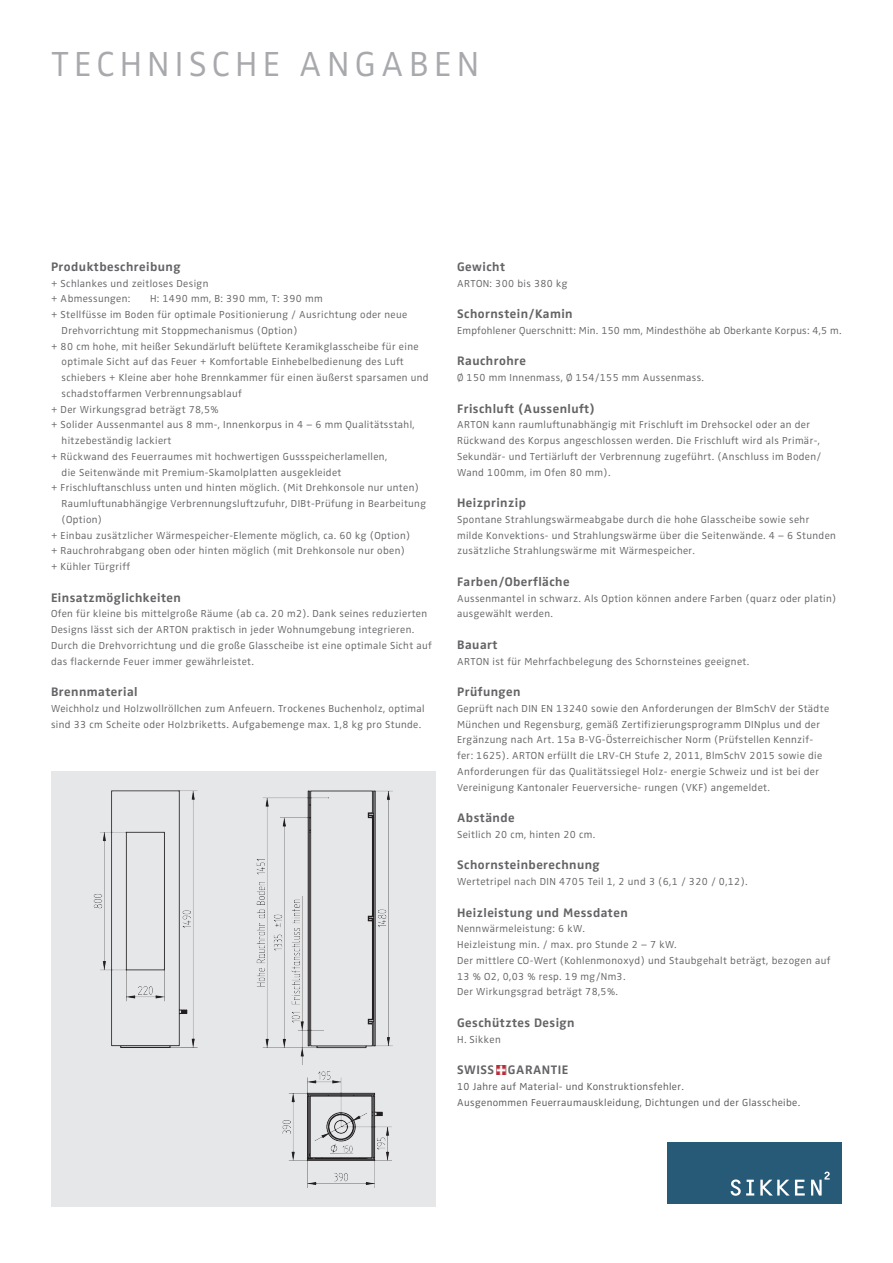
<style>
.page{position:relative;width:893px;height:1263px;background:#fff}
.page>*{position:absolute;margin:0;border:0;box-sizing:border-box;transform-origin:0 0}
.t1{font:300 36px "Zwo";letter-spacing:.145em;color:#a8a9ad}
.t2{font:700 12.75px "Zwo";letter-spacing:.035em;color:#636366}
.t3{font:300 10.5px/15.8px "Zwo";letter-spacing:.035em;color:#636366}
.t4{font:300 10.5px/15.8px "Zwo";letter-spacing:.035em;color:#57585a}
</style>
<div class="page">
<div style="left:51px;top:772px;width:385px;height:435px;background:#e6e7e9"></div>
<img style="left:93px;top:791px;width:105px;height:257px">
<div style="left:668px;top:1142px;width:174px;height:61px;background:#265a77"></div>
<svg style="left:731px;top:1179px;width:23px;height:17px"></svg>
<svg style="left:760px;top:1180px;width:45px;height:15px"></svg>
<svg style="left:811px;top:1171px;width:19px;height:24px"></svg>
<img style="left:256px;top:790px;width:137px;height:397px">
<svg style="left:496px;top:1065px;width:10px;height:9px"></svg>
<h1 class="t1" style="left:51px;top:43px;width:430px">TECHNISCHE ANGABEN</h1>
<p class="t2" style="left:51px;top:259px;width:131px">Produktbeschreibung</p>
<p class="t3" style="left:51px;top:275px;width:159px">+ Schlankes und zeitloses Design + Abmessungen:</p>
<p class="t3" style="left:150px;top:291px;width:174px">H: 1490 mm, B: 390 mm, T: 390 mm</p>
<p class="t3" style="left:51px;top:307px;width:358px">+ Stellfüsse im Boden für optimale Positionierung / Ausrichtung oder neue</p>
<p class="t3" style="left:62px;top:322px;width:237px">Drehvorrichtung mit Stoppmechanismus (Option)</p>
<p class="t3" style="left:51px;top:338px;width:369px">+ 80 cm hohe, mit heißer Sekundärluft belüftete Keramikglasscheibe für eine</p>
<p class="t3" style="left:62px;top:354px;width:344px">optimale Sicht auf das Feuer + Komfortable Einhebelbedienung des Luft</p>
<p class="t3" style="left:62px;top:370px;width:369px">schiebers + Kleine aber hohe Brennkammer für einen äußerst sparsamen und</p>
<p class="t3" style="left:62px;top:385px;width:182px">schadstoffarmen Verbrennungsablauf</p>
<p class="t3" style="left:51px;top:401px;width:169px">+ Der Wirkungsgrad beträgt 78,5%</p>
<p class="t3" style="left:51px;top:417px;width:365px">+ Solider Aussenmantel aus 8 mm-, Innenkorpus in 4 – 6 mm Qualitätsstahl,</p>
<p class="t3" style="left:62px;top:433px;width:111px">hitzebeständig lackiert</p>
<p class="t3" style="left:51px;top:448px;width:338px">+ Rückwand des Feuerraumes mit hochwertigen Gussspeicherlamellen,</p>
<p class="t3" style="left:62px;top:464px;width:281px">die Seitenwände mit Premium-Skamolplatten ausgekleidet</p>
<p class="t3" style="left:51px;top:480px;width:369px">+ Frischluftanschluss unten und hinten möglich. (Mit Drehkonsole nur unten)</p>
<p class="t3" style="left:62px;top:496px;width:366px">Raumluftunabhängige Verbrennungsluftzufuhr, DIBt-Prüfung in Bearbeitung</p>
<p class="t3" style="left:62px;top:511px;width:42px">(Option)</p>
<p class="t3" style="left:51px;top:527px;width:361px">+ Einbau zusätzlicher Wärmespeicher-Elemente möglich, ca. 60 kg (Option)</p>
<p class="t3" style="left:51px;top:543px;width:355px">+ Rauchrohrabgang oben oder hinten möglich (mit Drehkonsole nur oben)</p>
<p class="t3" style="left:51px;top:559px;width:80px">+ Kühler Türgriff</p>
<p class="t2" style="left:51px;top:590px;width:131px">Einsatzmöglichkeiten</p>
<p class="t3" style="left:51px;top:606px;width:382px">Ofen für kleine bis mittelgroße Räume (ab ca. 20 m2). Dank seines reduzierten Designs lässt sich der ARTON praktisch in jeder Wohnumgebung integrieren.<br>Durch die Drehvorrichtung und die große Glasscheibe ist eine optimale Sicht auf das flackernde Feuer immer gewährleistet.</p>
<p class="t2" style="left:51px;top:684px;width:88px">Brennmaterial</p>
<p class="t3" style="left:51px;top:700px;width:375px">Weichholz und Holzwollröllchen zum Anfeuern. Trockenes Buchenholz, optimal sind 33 cm Scheite oder Holzbriketts. Aufgabemenge max. 1,8 kg pro Stunde.</p>
<p class="t2" style="left:457px;top:259px;width:49px">Gewicht</p>
<p class="t3" style="left:457px;top:275px;width:112px">ARTON: 300 bis 380 kg</p>
<p class="t2" style="left:457px;top:306px;width:117px">Schornstein/Kamin</p>
<p class="t3" style="left:457px;top:322px;width:386px">Empfohlener Querschnitt: Min. 150 mm, Mindesthöhe ab Oberkante Korpus: 4,5 m.</p>
<p class="t2" style="left:457px;top:354px;width:70px">Rauchrohre</p>
<p class="t3" style="left:457px;top:370px;width:248px">Ø 150 mm Innenmass, Ø 154/155 mm Aussenmass.</p>
<p class="t2" style="left:457px;top:401px;width:139px">Frischluft (Aussenluft)</p>
<p class="t3" style="left:457px;top:417px;width:366px">ARTON kann raumluftunabhängig mit Frischluft im Drehsockel oder an der Rückwand des Korpus angeschlossen werden. Die Frischluft wird als Primär-, Sekundär- und Tertiärluft der Verbrennung zugeführt. (Anschluss im Boden/ Wand 100mm, im Ofen 80 mm).</p>
<p class="t2" style="left:457px;top:495px;width:70px">Heizprinzip</p>
<p class="t3" style="left:457px;top:511px;width:380px">Spontane Strahlungswärmeabgabe durch die hohe Glasscheibe sowie sehr milde Konvektions- und Strahlungswärme über die Seitenwände. 4 – 6 Stunden zusätzliche Strahlungswärme mit Wärmespeicher.</p>
<p class="t2" style="left:457px;top:574px;width:114px">Farben/Oberfläche</p>
<p class="t3" style="left:457px;top:590px;width:381px">Aussenmantel in schwarz. Als Option können andere Farben (quarz oder platin) ausgewählt werden.</p>
<p class="t2" style="left:457px;top:637px;width:42px">Bauart</p>
<p class="t3" style="left:457px;top:653px;width:294px">ARTON ist für Mehrfachbelegung des Schornsteines geeignet.</p>
<p class="t2" style="left:457px;top:684px;width:65px">Prüfungen</p>
<p class="t3" style="left:457px;top:700px;width:374px">Geprüft nach DIN EN 13240 sowie den Anforderungen der BlmSchV der Städte München und Regensburg, gemäß Zertifizierungsprogramm DINplus und der Ergänzung nach Art. 15a B-VG-Österreichischer Norm (Prüfstellen Kennzif&shy;fer: 1625). ARTON erfüllt die LRV-CH Stufe 2, 2011, BlmSchV 2015 sowie die Anforderungen für das Qualitätssiegel Holz- energie Schweiz und ist bei der Vereinigung Kantonaler Feuerversiche- rungen (VKF) angemeldet.</p>
<p class="t2" style="left:457px;top:810px;width:59px">Abstände</p>
<p class="t3" style="left:457px;top:826px;width:140px">Seitlich 20 cm, hinten 20 cm.</p>
<p class="t2" style="left:457px;top:858px;width:144px">Schornsteinberechnung</p>
<p class="t3" style="left:457px;top:874px;width:292px">Wertetripel nach DIN 4705 Teil 1, 2 und 3 (6,1 / 320 / 0,12).</p>
<p class="t2" style="left:457px;top:905px;width:172px">Heizleistung und Messdaten</p>
<p class="t3" style="left:457px;top:921px;width:375px">Nennwärmeleistung: 6 kW.<br>Heizleistung min. / max. pro Stunde 2 – 7 kW.<br>Der mittlere CO-Wert (Kohlenmonoxyd) und Staubgehalt beträgt, bezogen auf 13 % O2, 0,03 % resp. 19 mg/Nm3.<br>Der Wirkungsgrad beträgt 78,5%.</p>
<p class="t2" style="left:457px;top:1015px;width:119px">Geschütztes Design</p>
<p class="t3" style="left:457px;top:1031px;width:45px">H. Sikken</p>
<p class="t2" style="left:457px;top:1062px;width:113px">SWISS GARANTIE</p>
<p class="t4" style="left:457px;top:1078px;width:345px">10 Jahre auf Material- und Konstruktionsfehler.<br>Ausgenommen Feuerraumauskleidung, Dichtungen und der Glasscheibe.</p>
</div>
